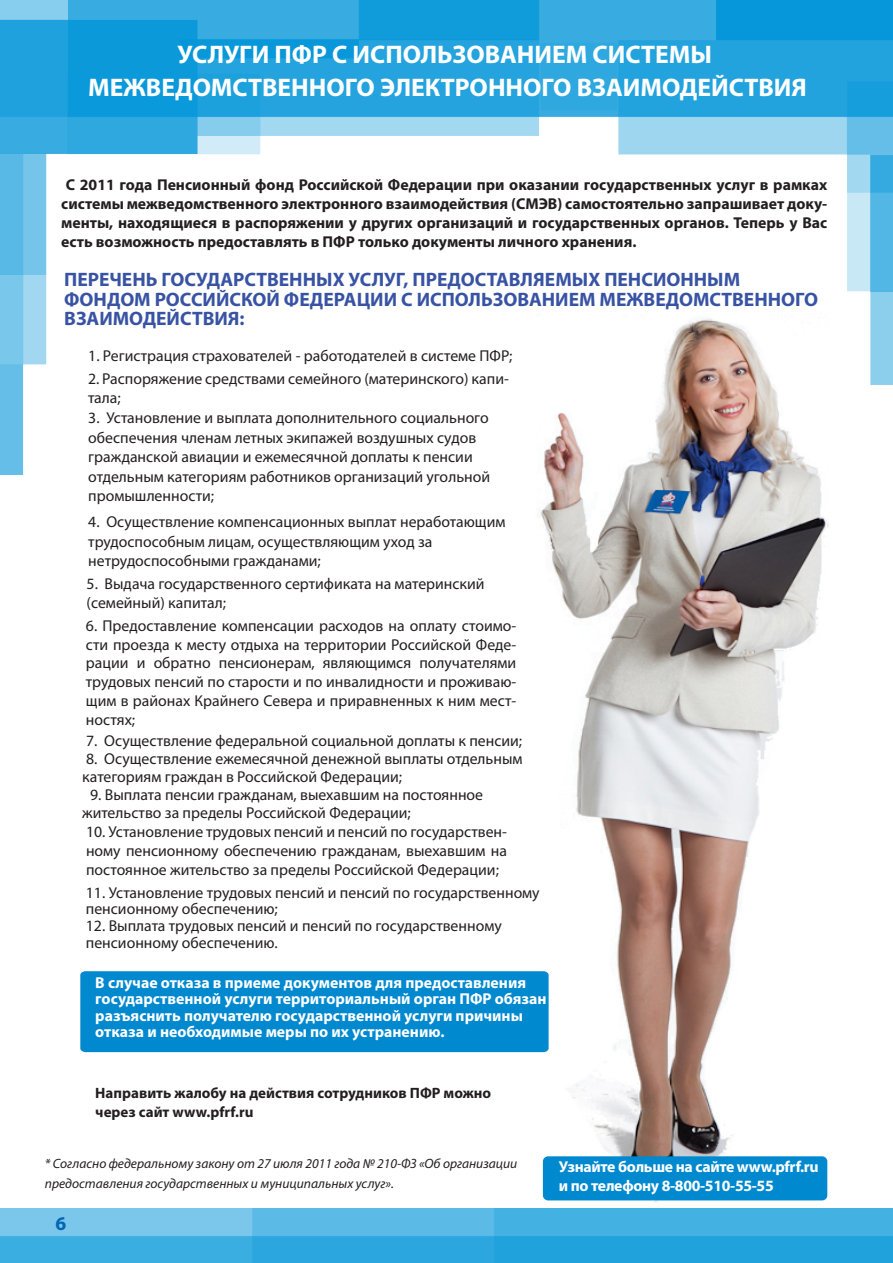
<style>
.page{position:relative;width:893px;height:1263px;background:#fff}
.page>*{position:absolute;margin:0;border:0;box-sizing:border-box;transform-origin:0 0}
.t1{font:700 25.5px/32.7px "Myriad Pro";color:#fff;text-align:center}
.t2{font:700 19.5px/19.5px "Myriad Pro";color:#3853a3}
.t3{font:700 19.5px "Myriad Pro";color:#0166b3}
.t4{font:15.75px/18.9px "Myriad Pro";color:#231f20}
.t5{font:700 15.75px/18.9px "Myriad Pro";color:#231f20;text-align:justify}
.t6{font:700 15.75px/16.5px "Myriad Pro";color:#fff}
.t7{font:700 15.75px/18.9px "Myriad Pro";letter-spacing:-.02em;color:#fff}
.t8{font:700 15px/19.5px "Myriad Pro";color:#231f20}
.t9{font:italic 13.5px/19.5px "Myriad Pro";color:#231f20}
</style>
<div class="page">
<img style="left:528px;top:475px;width:301px;height:727px">
<img style="left:0;top:1208px;width:893px;height:55px">
<img style="left:0;top:0;width:893px;height:475px">
<div style="left:543px;top:1156px;width:284px;height:44px;background:#0089cf;border-radius:5px"></div>
<div style="left:80px;top:971px;width:469px;height:81px;background:#0089cf"></div>
<h1 class="t1" style="left:88px;top:37px;width:720px">УСЛУГИ ПФР С ИСПОЛЬЗОВАНИЕМ СИСТЕМЫ<br>МЕЖВЕДОМСТВЕННОГО ЭЛЕКТРОННОГО ВЗАИМОДЕЙСТВИЯ</h1>
<p class="t5" style="left:61px;top:175px;width:768px">С 2011 года Пенсионный фонд Российской Федерации при оказании государственных услуг в рамках системы межведомственного электронного взаимодействия (СМЭВ) самостоятельно запрашивает доку&shy;менты, находящиеся в распоряжении у других организаций и государственных органов. Теперь у Вас есть возможность предоставлять в ПФР только документы личного хранения.</p>
<p class="t2" style="left:64px;top:269px;width:755px">ПЕРЕЧЕНЬ ГОСУДАРСТВЕННЫХ УСЛУГ, ПРЕДОСТАВЛЯЕМЫХ ПЕНСИОННЫМ<br>ФОНДОМ РОССИЙСКОЙ ФЕДЕРАЦИИ С ИСПОЛЬЗОВАНИЕМ МЕЖВЕДОМСТВЕННОГО<br>ВЗАИМОДЕЙСТВИЯ:</p>
<p class="t4" style="left:88px;top:346px;width:425px">1. Регистрация страхователей - работодателей в системе ПФР;</p>
<p class="t4" style="left:88px;top:369px;width:422px">2. Распоряжение средствами семейного (материнского) капи&shy;тала;</p>
<p class="t4" style="left:88px;top:408px;width:403px;line-height:19.5px">3. Установление и выплата дополнительного социального обеспечения членам летных экипажей воздушных судов гражданской авиации и ежемесячной доплаты к пенсии отдельным категориям работников организаций угольной промышленности;</p>
<p class="t4" style="left:88px;top:512px;width:419px;line-height:19.5px">4. Осуществление компенсационных выплат неработающим трудоспособным лицам, осуществляющим уход за нетрудоспособными гражданами;</p>
<p class="t4" style="left:87px;top:573px;width:399px;line-height:19.5px">5. Выдача государственного сертификата на материнский (семейный) капитал;</p>
<p class="t4" style="left:86px;top:616px;width:432px;text-align:justify">6. Предоставление компенсации расходов на оплату стоимо&shy;сти проезда к месту отдыха на территории Российской Феде&shy;рации и обратно пенсионерам, являющимся получателями трудовых пенсий по старости и по инвалидности и проживаю&shy;щим в районах Крайнего Севера и приравненных к ним мест&shy;ностях;</p>
<p class="t4" style="left:86px;top:730px;width:437px">7. Осуществление федеральной социальной доплаты к пенсии;</p>
<p class="t4" style="left:82px;top:749px;width:442px;line-height:18px">8. Осуществление ежемесячной денежной выплаты отдельным категориям граждан в Российской Федерации;</p>
<p class="t4" style="left:82px;top:785px;width:402px;line-height:18px;text-indent:8px">9. Выплата пенсии гражданам, выехавшим на постоянное жительство за пределы Российской Федерации;</p>
<p class="t4" style="left:86px;top:822px;width:422px;text-align:justify">10. Установление трудовых пенсий и пенсий по государствен&shy;ному пенсионному обеспечению гражданам, выехавшим на постоянное жительство за пределы Российской Федерации;</p>
<p class="t4" style="left:86px;top:884px;width:455px;line-height:16.5px">11. Установление трудовых пенсий и пенсий по государственному пенсионному обеспечению;</p>
<p class="t4" style="left:86px;top:917px;width:417px;line-height:16.5px">12. Выплата трудовых пенсий и пенсий по государственному пенсионному обеспечению.</p>
<p class="t6" style="left:95px;top:974px;width:453px">В случае отказа в приеме документов для предоставления государственной услуги территориальный орган ПФР обязан разъяснить получателю государственной услуги причины отказа и необходимые меры по их устранению.</p>
<p class="t8" style="left:95px;top:1082px;width:397px">Направить жалобу на действия сотрудников ПФР можно через сайт www.pfrf.ru</p>
<p class="t9" style="left:45px;top:1154px;width:474px">* Согласно федеральному закону от 27 июля 2011 года № 210-ФЗ «Об организации предоставления государственных и муниципальных услуг».</p>
<p class="t3" style="left:55px;top:1210px;width:12px">6</p>
<p class="t7" style="left:559px;top:1157px;width:261px">Узнайте больше на сайте www.pfrf.ru и по телефону 8-800-510-55-55</p>
</div>
